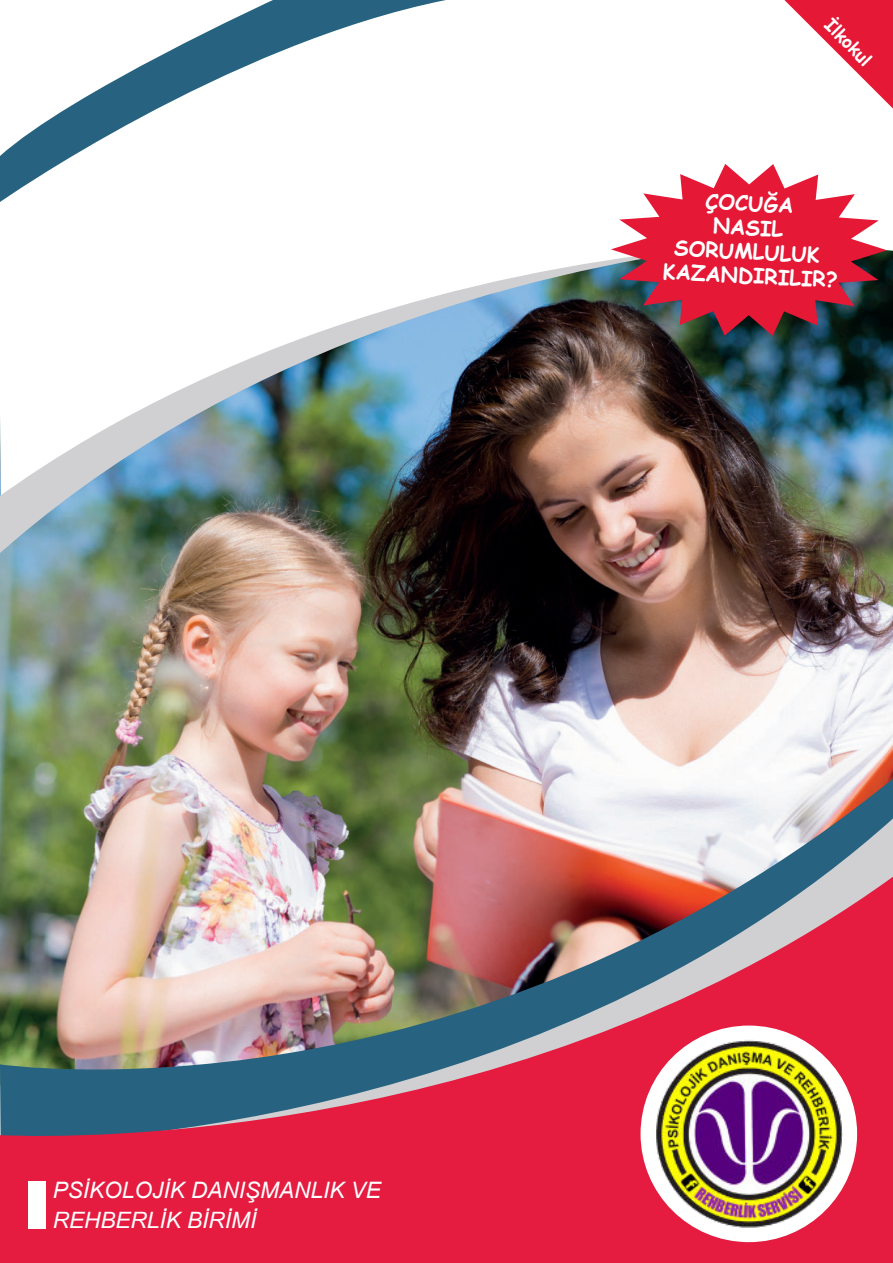
<style>
.page{position:relative;width:893px;height:1263px;background:#fff}
.page>*{position:absolute;margin:0;border:0;box-sizing:border-box;transform-origin:0 0}
.t1{font:italic 22.65px/30px "Arial";color:#fff}
.t2{font:700 21px/24px "Comic Sans MS";color:#fff;text-align:center}
.t3{font:700 18px "Comic Sans MS";color:#fff}
</style>
<div class="page">
<img style="left:0;top:538px;width:893px;height:239px">
<img style="left:714px;top:250px;width:179px;height:288px">
<img style="left:0;top:260px;width:714px;height:300px">
<img style="left:0;top:777px;width:893px;height:40px">
<img style="left:0;top:817px;width:893px;height:56px">
<img style="left:0;top:873px;width:893px;height:390px">
<div style="left:641px;top:1025px;width:216px;height:217px;background:#fff;border-radius:50%"></div>
<div style="left:28px;top:1181px;width:17px;height:48px;background:#fff"></div>
<svg style="left:0;top:0;width:446px;height:202px"></svg>
<svg style="left:784px;top:0;width:109px;height:109px"></svg>
<svg style="left:611px;top:164px;width:276px;height:172px;fill:#e51836"></svg>
<img style="left:651px;top:1037px;width:196px;height:195px">
<p class="t3" style="left:837px;top:12px;width:59px;rotate:45deg">İlkokul</p>
<p class="t2" style="left:667px;top:186px;width:177px;rotate:3deg">ÇOCUĞA<br>NASIL<br>SORUMLULUK<br>KAZANDIRILIR?</p>
<p class="t1" style="left:53px;top:1176px;width:330px">PSİKOLOJİK DANIŞMANLIK VE<br>REHBERLİK BİRİMİ</p>
</div>
